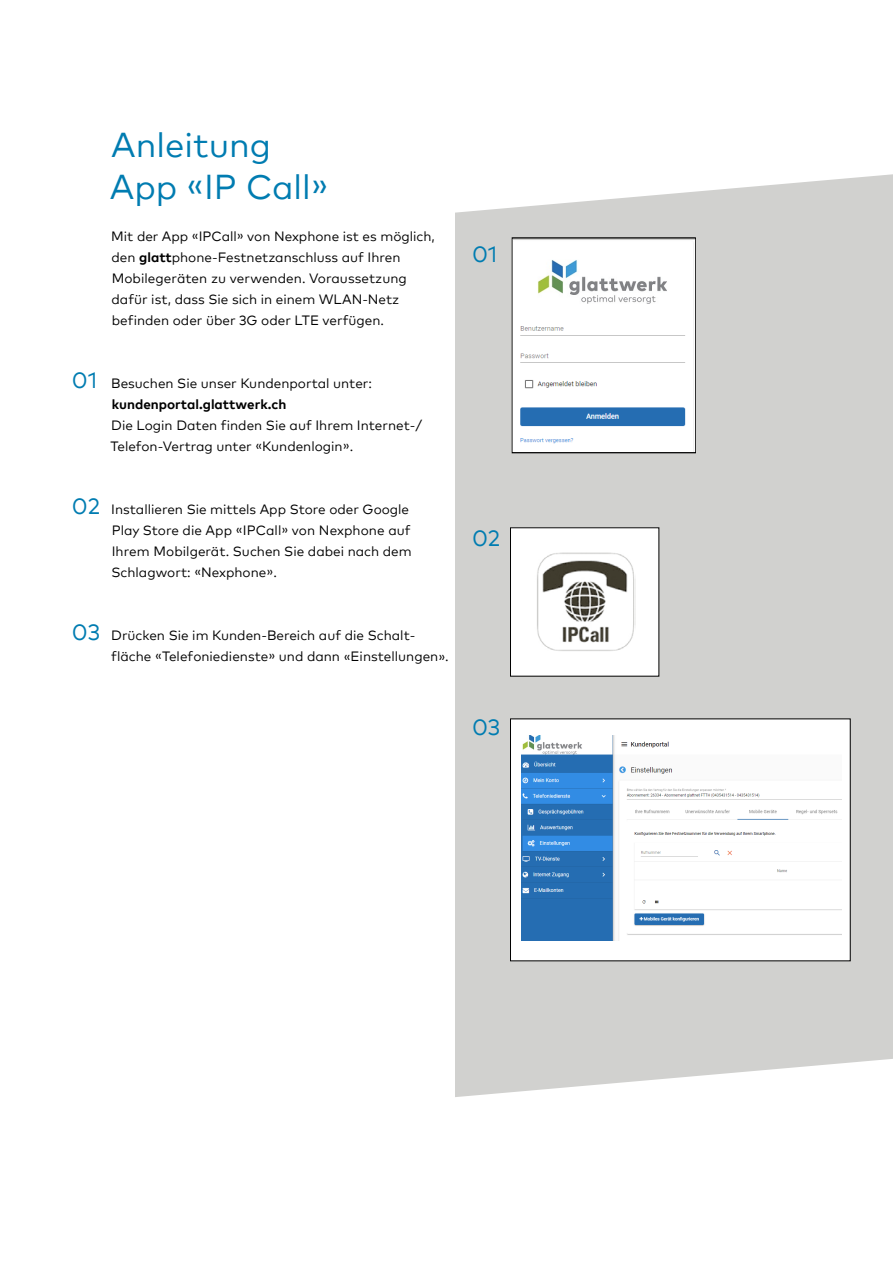
<style>
.page{position:relative;width:893px;height:1263px;background:#fff}
.page>*{position:absolute;margin:0;border:0;box-sizing:border-box;transform-origin:0 0}
._01_Grundschrift_9_1{font:34.5px/42px "Mark OT";color:#007cb1}
._01_Grundschrift_9_1-2{font:22.5px "Mark OT";color:#007cb1}
._01_Grundschrift_9_1-3{font:13.5px/21px "Mark OT";color:#000}
.s1{font-weight:700}
.s2{font-size:22.5px;color:#007cb1}
</style>
<div class="page">
<svg style="left:455px;top:174px;width:438px;height:923px;background:#d3d3d1"></svg>
<div style="left:512px;top:238px;width:184px;height:215px;border:1px solid #000"></div>
<div style="left:510px;top:719px;width:340px;height:242px;background:#fff"></div>
<div style="left:510px;top:528px;width:149px;height:148px;background:#fff"></div>
<img style="left:537px;top:553px;width:98px;height:98px">
<img style="left:521px;top:736px;width:321px;height:204px">
<img style="left:513px;top:240px;width:181px;height:211px">
<p class="_01_Grundschrift_9_1" style="left:110px;top:124px;width:220px">Anleitung<br>App «IP Call»</p>
<p class="_01_Grundschrift_9_1-3" style="left:111px;top:226px;width:325px">Mit der App «IPCall» von Nexphone ist es möglich, den <span class="s1">glatt</span>phone-Festnetzanschluss auf Ihren Mobilegeräten zu verwenden. Voraussetzung dafür ist, dass Sie sich in einem WLAN-Netz befinden oder über 3G oder LTE verfügen.</p>
<p class="_01_Grundschrift_9_1-3" style="left:72px;top:373px;width:302px"><span class="s2">01</span> Besuchen Sie unser Kundenportal unter:</p>
<p class="_01_Grundschrift_9_1-3" style="left:110px;top:394px;width:313px"><span class="s1">kundenportal.glattwerk.ch<br></span>Die Login Daten finden Sie auf Ihrem Internet-/<br>Telefon-Vertrag unter «Kundenlogin».</p>
<p class="_01_Grundschrift_9_1-3" style="left:111px;top:499px;width:302px;text-indent:-39px"><span class="s2">02</span> Installieren Sie mittels App Store oder Google Play Store die App «IPCall» von Nexphone auf Ihrem Mobilgerät. Suchen Sie dabei nach dem Schlagwort: «Nexphone».</p>
<p class="_01_Grundschrift_9_1-3" style="left:111px;top:625px;width:339px;text-indent:-39px"><span class="s2">03</span> Drücken Sie im Kunden-Bereich auf die Schalt&shy;fläche «Telefoniedienste» und dann «Einstellungen».</p>
<p class="_01_Grundschrift_9_1-2" style="left:472px;top:241px;width:27px">01</p>
<p class="_01_Grundschrift_9_1-2" style="left:472px;top:524px;width:30px">02</p>
<p class="_01_Grundschrift_9_1-2" style="left:472px;top:713px;width:30px">03</p>
</div>
